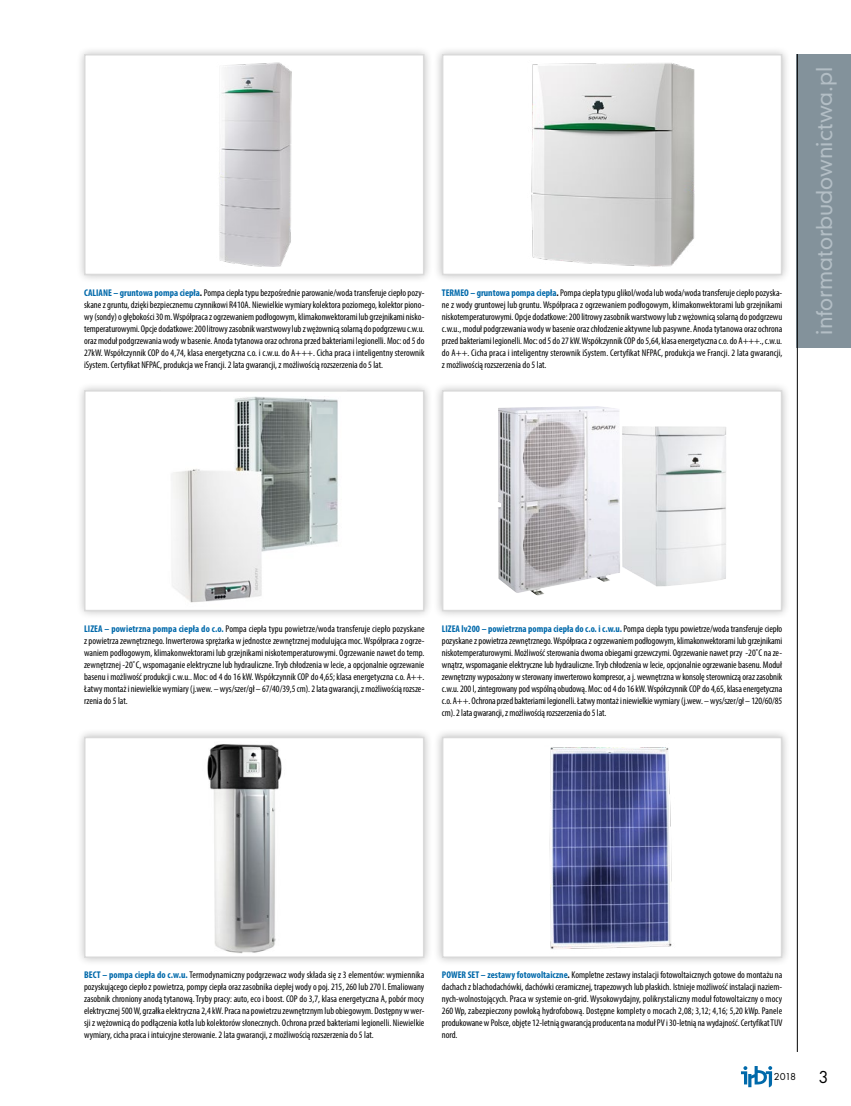
<style>
.page{position:relative;width:851px;height:1106px;background:#fff}
.page>*{position:absolute;margin:0;border:0;box-sizing:border-box;transform-origin:0 0}
.t1{font:21px "Geometric 706 Md EU";color:#b3bec5}
.t2{font:10.5px "Futura TEE";color:#000}
.galeria{font:condensed 9.75px/12px "Myriad Pro";color:#000;text-align:justify}
.s1{font-weight:700;color:#0069aa}
.s2{font-weight:700}
.s3{font-size:18px}
</style>
<div class="page">
<div style="left:796px;top:54px;width:54px;height:293px;background:#83929b"></div>
<hr style="left:796px;top:54px;width:1px;height:998px;background:#000">
<svg style="left:741px;top:1066px;width:31px;height:21px"></svg>
<div style="left:75px;top:45px;width:357px;height:239px;background:#000;opacity:.25"></div>
<div style="left:85px;top:55px;width:338px;height:219px;background:#fff"></div>
<img style="left:219px;top:63px;width:72px;height:203px">
<div style="left:84px;top:54px;width:340px;height:221px;border:2px solid #dadada"></div>
<div style="left:75px;top:728px;width:357px;height:238px;background:#000;opacity:.25"></div>
<div style="left:85px;top:737px;width:338px;height:220px;background:#fff"></div>
<img style="left:207px;top:744px;width:75px;height:209px">
<div style="left:84px;top:736px;width:340px;height:222px;border:2px solid #dadada"></div>
<div style="left:433px;top:45px;width:357px;height:239px;background:#000;opacity:.25"></div>
<div style="left:442px;top:55px;width:339px;height:219px;background:#fff"></div>
<img style="left:531px;top:63px;width:164px;height:204px">
<div style="left:442px;top:54px;width:340px;height:221px;border:2px solid #dadada"></div>
<div style="left:433px;top:728px;width:357px;height:238px;background:#000;opacity:.25"></div>
<img style="left:445px;top:739px;width:334px;height:216px">
<div style="left:442px;top:736px;width:340px;height:222px;border:2px solid #dadada"></div>
<div style="left:75px;top:381px;width:357px;height:239px;background:#000;opacity:.25"></div>
<div style="left:85px;top:391px;width:338px;height:219px;background:#fff"></div>
<img style="left:172px;top:396px;width:166px;height:207px">
<div style="left:84px;top:390px;width:340px;height:221px;border:2px solid #dadada"></div>
<div style="left:433px;top:381px;width:357px;height:239px;background:#000;opacity:.25"></div>
<svg style="left:445px;top:393px;width:334px;height:215px"></svg>
<img style="left:497px;top:406px;width:99px;height:179px">
<div style="left:442px;top:390px;width:340px;height:221px;border:2px solid #dadada"></div>
<p class="galeria" style="left:84px;top:286px;width:342px"><span class="s1">CALIANE – gruntowa pompa ciepła</span><span class="s2">.</span> Pompa ciepła typu bezpośrednie parowanie/woda transferuje ciepło pozy&shy;skane z gruntu, dzięki bezpiecznemu czynnikowi R410A. Niewielkie wymiary kolektora poziomego, kolektor piono&shy;wy (sondy) o głębokości 30 m. Współpraca z ogrzewaniem podłogowym, klimakonwektorami lub grzejnikami nisko&shy;temperaturowymi. Opcje dodatkowe: 200 litrowy zasobnik warstwowy lub z wężownicą solarną do podgrzewu c.w.u. oraz moduł podgrzewania wody w basenie. Anoda tytanowa oraz ochrona przed bakteriami legionelli. Moc: od 5 do 27kW. Współczynnik COP do 4,74, klasa energetyczna c.o. i c.w.u. do A+++. Cicha praca i inteligentny sterownik iSystem. Certyfikat NFPAC, produkcja we Francji. 2 lata gwarancji, z możliwością rozszerzenia do 5 lat.</p>
<p class="galeria" style="left:442px;top:286px;width:342px"><span class="s1">TERMEO – gruntowa pompa ciepła</span><span class="s2">.</span> Pompa ciepła typu glikol/woda lub woda/woda transferuje ciepło pozyska&shy;ne z wody gruntowej lub gruntu. Współpraca z ogrzewaniem podłogowym, klimakonwektorami lub grzejnikami niskotemperaturowymi. Opcje dodatkowe: 200 litrowy zasobnik warstwowy lub z wężownicą solarną do podgrzewu c.w.u., moduł podgrzewania wody w basenie oraz chłodzenie aktywne lub pasywne. Anoda tytanowa oraz ochrona przed bakteriami legionelli. Moc: od 5 do 27 kW. Współczynnik COP do 5,64, klasa energetyczna c.o. do A+++., c.w.u. do A++. Cicha praca i inteligentny sterownik iSystem. Certyfikat NFPAC, produkcja we Francji. 2 lata gwarancji, z możliwością rozszerzenia do 5 lat.</p>
<h1 class="t1" style="left:810px;top:335px;width:269px;rotate:-90deg">informatorbudownictwa.pl</h1>
<p class="galeria" style="left:84px;top:622px;width:342px"><span class="s1">LIZEA – powietrzna pompa ciepła do c.o.</span> Pompa ciepła typu powietrze/woda transferuje ciepło pozyskane z powietrza zewnętrznego. Inwerterowa sprężarka w jednostce zewnętrznej modulująca moc. Współpraca z ogrze&shy;waniem podłogowym, klimakonwektorami lub grzejnikami niskotemperaturowymi. Ogrzewanie nawet do temp. zewnętrznej -20˚C, wspomaganie elektryczne lub hydrauliczne. Tryb chłodzenia w lecie, a opcjonalnie ogrzewanie basenu i możliwość produkcji c.w.u.. Moc: od 4 do 16 kW. Współczynnik COP do 4,65; klasa energetyczna c.o. A++.<br>Łatwy montaż i niewielkie wymiary (j.wew. – wys/szer/gł – 67/40/39,5 cm). 2 lata gwarancji, z możliwością rozsze&shy;rzenia do 5 lat.</p>
<p class="galeria" style="left:442px;top:622px;width:342px"><span class="s1">LIZEA lv200 – powietrzna pompa ciepła do c.o. i c.w.u.</span> Pompa ciepła typu powietrze/woda transferuje ciepło pozyskane z powietrza zewnętrznego. Współpraca z ogrzewaniem podłogowym, klimakonwektorami lub grzejnikami niskotemperaturowymi. Możliwość sterowania dwoma obiegami grzewczymi. Ogrzewanie nawet przy -20˚C na ze&shy;wnątrz, wspomaganie elektryczne lub hydrauliczne. Tryb chłodzenia w lecie, opcjonalnie ogrzewanie basenu. Moduł zewnętrzny wyposażony w sterowany inwerterowo kompresor, a j. wewnętrzna w konsolę sterowniczą oraz zasobnik c.w.u. 200 l, zintegrowany pod wspólną obudową. Moc: od 4 do 16 kW. Współczynnik COP do 4,65, klasa energetyczna c.o. A++. Ochrona przed bakteriami legionelli. Łatwy montaż i niewielkie wymiary (j.wew. – wys/szer/gł – 120/60/85 cm). 2 lata gwarancji, z możliwością rozszerzenia do 5 lat.</p>
<p class="galeria" style="left:84px;top:969px;width:342px"><span class="s1">BECT – pompa ciepła do c.w.u.</span> Termodynamiczny podgrzewacz wody składa się z 3 elementów: wymiennika pozyskującego ciepło z powietrza, pompy ciepła oraz zasobnika ciepłej wody o poj. 215, 260 lub 270 l. Emaliowany zasobnik chroniony anodą tytanową. Tryby pracy: auto, eco i boost. COP do 3,7, klasa energetyczna A, pobór mocy elektrycznej 500 W, grzałka elektryczna 2,4 kW. Praca na powietrzu zewnętrznym lub obiegowym. Dostępny w wer&shy;sji z wężownicą do podłączenia kotła lub kolektorów słonecznych. Ochrona przed bakteriami legionelli. Niewielkie wymiary, cicha praca i intuicyjne sterowanie. 2 lata gwarancji, z możliwością rozszerzenia do 5 lat.</p>
<p class="galeria" style="left:442px;top:969px;width:342px"><span class="s1">POWER SET – zestawy fotowoltaiczne</span><span class="s2">.</span> Kompletne zestawy instalacji fotowoltaicznych gotowe do montażu na dachach z blachodachówki, dachówki ceramicznej, trapezowych lub płaskich. Istnieje możliwość instalacji naziem&shy;nych-wolnostojących. Praca w systemie on-grid. Wysokowydajny, polikrystaliczny moduł fotowoltaiczny o mocy 260 Wp, zabezpieczony powłoką hydrofobową. Dostępne komplety o mocach 2,08; 3,12; 4,16; 5,20 kWp. Panele produkowane w Polsce, objęte 12-letnią gwarancją producenta na moduł PV i 30-letnią na wydajność. Certyfikat TUV nord.</p>
<p class="t2" style="left:773px;top:1070px;width:56px">2018 <span class="s3">3</span></p>
</div>
